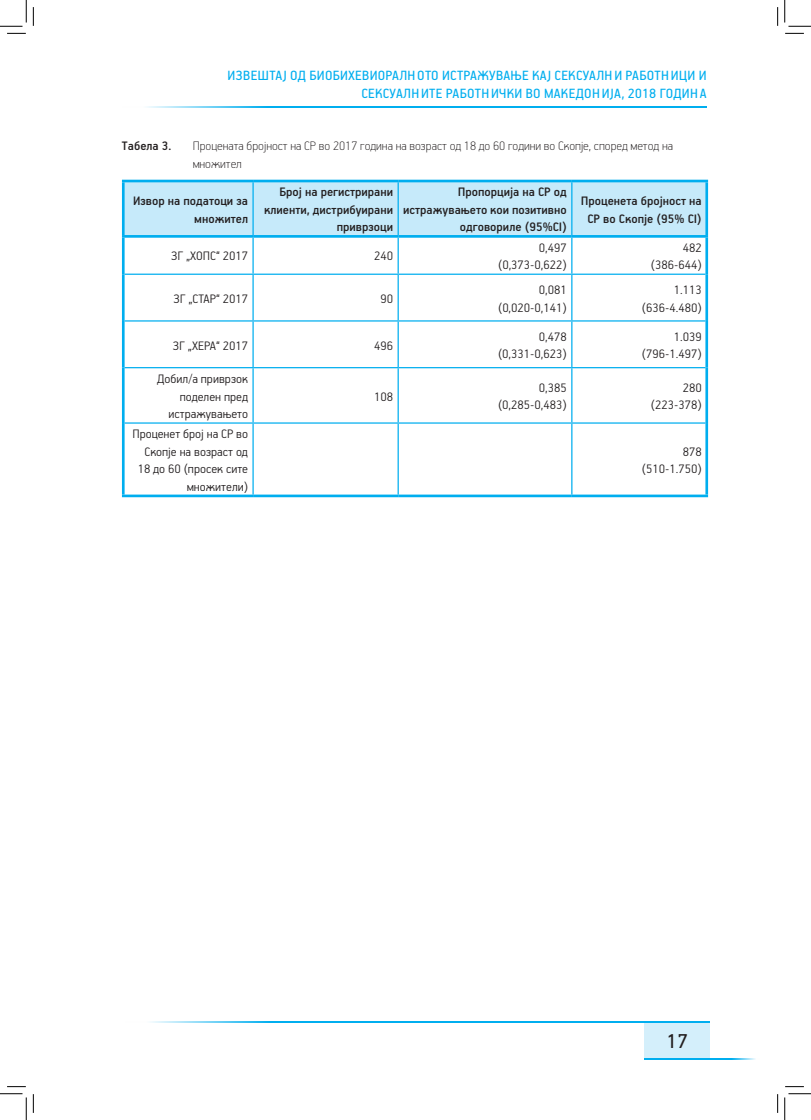
<style>
.page{position:relative;width:811px;height:1120px;background:#fff}
.page>*{position:absolute;margin:0;border:0;box-sizing:border-box;transform-origin:0 0}
.t1{font:22.5px "PF Handbook Pro";color:#231f20}
.t2{font:15px/18px "PF Handbook Pro";letter-spacing:.02em;color:#00aeef;text-align:right}
.t3{font:300 13.75px/17.5px "PF Handbook Pro";color:#231f20;text-align:right}
.t4{font:500 13.75px/17.5px "PF Handbook Pro";color:#231f20;text-align:right}
.t5{font:100 13.75px/17.5px "PF Handbook Pro";color:#231f20}
.s1{font-weight:100}
</style>
<div class="page">
<div style="left:644px;top:1022px;width:66px;height:35px;background:#d4effb"></div>
<hr style="left:122px;top:106px;width:585px;height:1px;background:#00aeef">
<hr style="left:125px;top:1021px;width:585px;height:1px;background:#00aeef">
<hr style="left:644px;top:1057px;width:116px;height:2px;background:#00aeef">
<div style="left:125px;top:182px;width:580px;height:53px;background:#c6eafa"></div>
<hr style="left:252px;top:182px;width:2px;height:53px;background:#00aeef">
<hr style="left:397px;top:182px;width:2px;height:53px;background:#00aeef">
<hr style="left:571px;top:182px;width:1px;height:53px;background:#00aeef">
<hr style="left:252px;top:238px;width:2px;height:35px;background:#00aeef">
<hr style="left:397px;top:238px;width:2px;height:35px;background:#00aeef">
<hr style="left:571px;top:238px;width:1px;height:35px;background:#00aeef">
<hr style="left:125px;top:273px;width:128px;height:2px;background:#00aeef">
<hr style="left:253px;top:273px;width:145px;height:2px;background:#00aeef">
<hr style="left:252px;top:275px;width:2px;height:45px;background:#00aeef">
<hr style="left:398px;top:273px;width:174px;height:2px;background:#00aeef">
<hr style="left:397px;top:275px;width:2px;height:45px;background:#00aeef">
<hr style="left:572px;top:273px;width:133px;height:2px;background:#00aeef">
<hr style="left:571px;top:275px;width:1px;height:45px;background:#00aeef">
<hr style="left:125px;top:320px;width:128px;height:1px;background:#00aeef">
<hr style="left:253px;top:320px;width:145px;height:1px;background:#00aeef">
<hr style="left:252px;top:321px;width:2px;height:46px;background:#00aeef">
<hr style="left:398px;top:320px;width:174px;height:1px;background:#00aeef">
<hr style="left:397px;top:321px;width:2px;height:46px;background:#00aeef">
<hr style="left:572px;top:320px;width:133px;height:1px;background:#00aeef">
<hr style="left:571px;top:321px;width:1px;height:46px;background:#00aeef">
<hr style="left:125px;top:367px;width:128px;height:1px;background:#00aeef">
<hr style="left:253px;top:367px;width:145px;height:1px;background:#00aeef">
<hr style="left:252px;top:368px;width:2px;height:54px;background:#00aeef">
<hr style="left:398px;top:367px;width:174px;height:1px;background:#00aeef">
<hr style="left:397px;top:368px;width:2px;height:54px;background:#00aeef">
<hr style="left:572px;top:367px;width:133px;height:1px;background:#00aeef">
<hr style="left:571px;top:368px;width:1px;height:54px;background:#00aeef">
<hr style="left:125px;top:422px;width:128px;height:1px;background:#00aeef">
<hr style="left:253px;top:422px;width:145px;height:1px;background:#00aeef">
<hr style="left:252px;top:423px;width:2px;height:71px;background:#00aeef">
<hr style="left:398px;top:422px;width:174px;height:1px;background:#00aeef">
<hr style="left:397px;top:423px;width:2px;height:71px;background:#00aeef">
<hr style="left:572px;top:422px;width:133px;height:1px;background:#00aeef">
<hr style="left:571px;top:423px;width:1px;height:71px;background:#00aeef">
<hr style="left:122px;top:238px;width:3px;height:36px;background:#00aeef">
<hr style="left:705px;top:238px;width:3px;height:36px;background:#00aeef">
<hr style="left:122px;top:274px;width:3px;height:47px;background:#00aeef">
<hr style="left:705px;top:274px;width:3px;height:47px;background:#00aeef">
<hr style="left:122px;top:321px;width:3px;height:46px;background:#00aeef">
<hr style="left:705px;top:321px;width:3px;height:46px;background:#00aeef">
<hr style="left:122px;top:367px;width:3px;height:56px;background:#00aeef">
<hr style="left:705px;top:367px;width:3px;height:56px;background:#00aeef">
<hr style="left:122px;top:423px;width:3px;height:71px;background:#00aeef">
<hr style="left:705px;top:423px;width:3px;height:71px;background:#00aeef">
<hr style="left:122px;top:494px;width:131px;height:3px;background:#00aeef">
<hr style="left:253px;top:494px;width:145px;height:3px;background:#00aeef">
<hr style="left:398px;top:494px;width:174px;height:3px;background:#00aeef">
<hr style="left:572px;top:494px;width:136px;height:3px;background:#00aeef">
<hr style="left:122px;top:180px;width:131px;height:2px;background:#00aeef">
<hr style="left:122px;top:182px;width:3px;height:53px;background:#00aeef">
<hr style="left:253px;top:180px;width:145px;height:2px;background:#00aeef">
<hr style="left:398px;top:180px;width:174px;height:2px;background:#00aeef">
<hr style="left:572px;top:180px;width:136px;height:2px;background:#00aeef">
<hr style="left:705px;top:182px;width:3px;height:53px;background:#00aeef">
<hr style="left:122px;top:235px;width:131px;height:3px;background:#00aeef">
<hr style="left:253px;top:235px;width:145px;height:3px;background:#00aeef">
<hr style="left:398px;top:235px;width:174px;height:3px;background:#00aeef">
<hr style="left:572px;top:235px;width:136px;height:3px;background:#00aeef">
<svg style="left:7px;top:33px;width:19px;height:1px"></svg>
<svg style="left:785px;top:33px;width:19px;height:1px"></svg>
<svg style="left:33px;top:7px;width:1px;height:19px"></svg>
<svg style="left:33px;top:1094px;width:1px;height:18px"></svg>
<svg style="left:777px;top:7px;width:1px;height:19px"></svg>
<svg style="left:777px;top:1094px;width:1px;height:18px"></svg>
<svg style="left:0;top:0;width:27px;height:27px"></svg>
<svg style="left:0;top:1093px;width:27px;height:26px"></svg>
<svg style="left:784px;top:0;width:27px;height:27px"></svg>
<svg style="left:784px;top:1093px;width:27px;height:26px"></svg>
<p class="t2" style="left:228px;top:66px;width:480px">Извештај од биобихевиоралното истражување кај сексуални работници и сексуалните работнички во Македонија, 2018 година</p>
<p class="t5" style="left:193px;top:136px;width:482px;text-indent:7px">роцената бројност на СР во 2017 година на возраст од 18 до 60 години во Скопје, според метод на множител</p>
<p class="t4" style="left:133px;top:191px;width:117px">Извор на податоци за множител</p>
<p class="t4" style="left:264px;top:183px;width:131px">Број на регистрирани клиенти, дистрибуирани приврзоци</p>
<p class="t4" style="left:403px;top:183px;width:165px">Пропорција на СР од истражувањето кои позитивно одговориле (95%CI)</p>
<p class="t4" style="left:581px;top:191px;width:122px;text-align:center">Проценета бројност на<br>СР во Скопје (95% CI)</p>
<p class="t3" style="left:171px;top:247px;width:79px">ЗГ „ХОПС“ 2017</p>
<p class="t3" style="left:374px;top:247px;width:20px">240</p>
<p class="t3" style="left:498px;top:238px;width:70px">0,497 (0,373-0,622)</p>
<p class="t3" style="left:651px;top:238px;width:52px">482 (386-644)</p>
<p class="t3" style="left:173px;top:289px;width:76px">ЗГ „СТАР“ 2017</p>
<p class="t3" style="left:380px;top:289px;width:14px">90</p>
<p class="t3" style="left:498px;top:280px;width:70px">0,081 (0,020-0,141)</p>
<p class="t3" style="left:642px;top:280px;width:61px">1.113 (636-4.480)</p>
<p class="t3" style="left:173px;top:336px;width:77px">ЗГ „ХЕРА“ 2017</p>
<p class="t3" style="left:374px;top:336px;width:20px">496</p>
<p class="t3" style="left:498px;top:327px;width:70px">0,478 (0,331-0,623)</p>
<p class="t3" style="left:642px;top:327px;width:61px">1.039 (796-1.497)</p>
<p class="t3" style="left:157px;top:369px;width:92px">Добил/а приврзок поделен пред истражувањето</p>
<p class="t4" style="left:122px;top:136px;width:61px">Табела 3. <span class="s1">П</span></p>
<p class="t3" style="left:374px;top:387px;width:20px">108</p>
<p class="t3" style="left:498px;top:378px;width:70px">0,385 (0,285-0,483)</p>
<p class="t3" style="left:651px;top:378px;width:52px">280 (223-378)</p>
<p class="t3" style="left:132px;top:425px;width:117px">Проценет број на СР во<br>Скопје на возраст од<br>18 до 60 (просек сите множители)</p>
<p class="t3" style="left:642px;top:442px;width:61px">878 (510-1.750)</p>
<h1 class="t1" style="left:666px;top:1027px;width:23px">17</h1>
</div>
